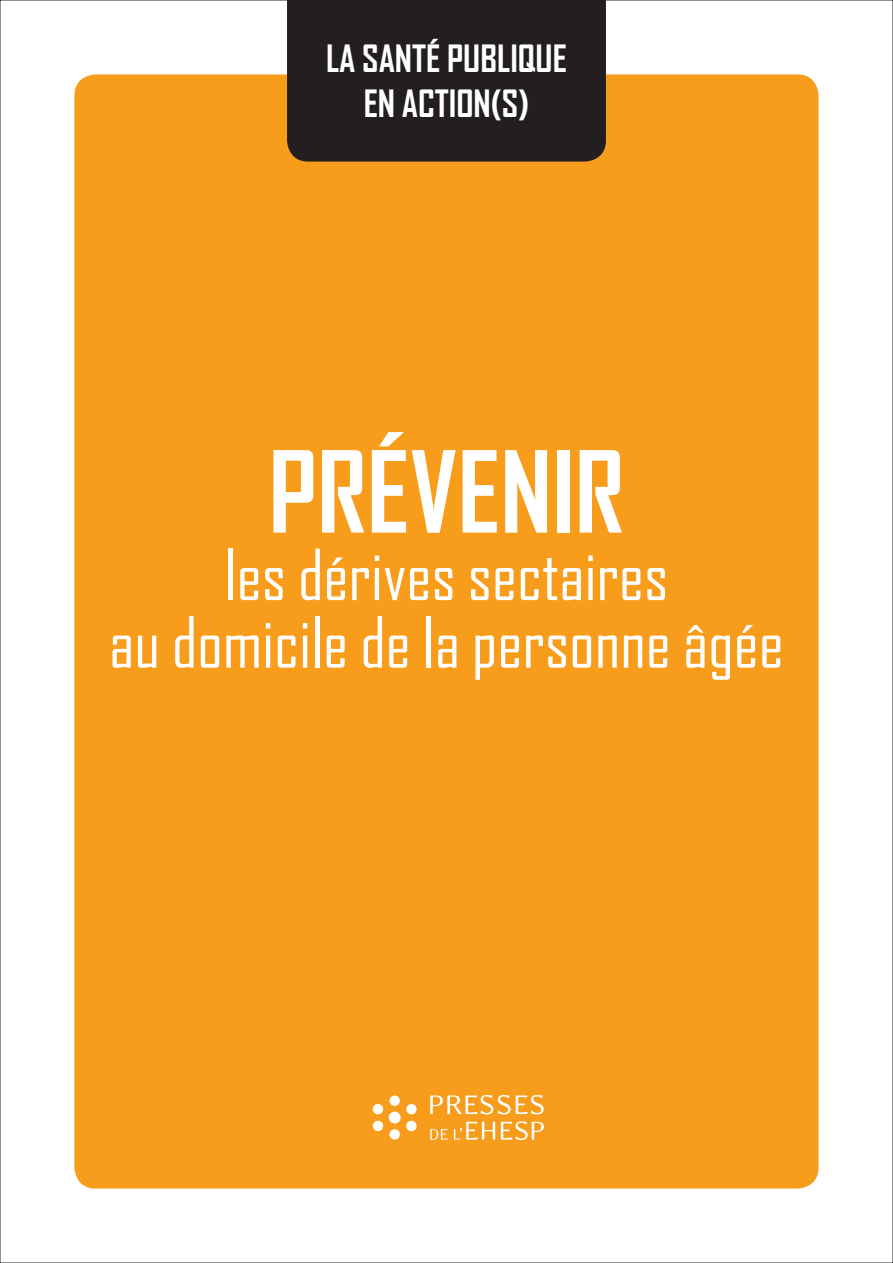
<style>
.page{position:relative;width:893px;height:1263px;background:#fff}
.page>*{position:absolute;margin:0;border:0;box-sizing:border-box;transform-origin:0 0}
.t1{font:700 108px "Agency FB";color:#fff}
.t2{font:67.5px/67.5px "Agency FB";color:#fff;text-align:center}
.t3{font:700 36px/44.2px "Agency FB";color:#fff;text-align:center}
</style>
<div class="page">
<div style="left:74px;top:74px;width:745px;height:1114px;background:#f89c1c;border-radius:21px"></div>
<div style="left:287px;top:2px;width:319px;height:160px;background:#231f20"></div>
<div style="left:389px;top:1095px;width:11px;height:11px;background:#fff;border-radius:50%"></div>
<svg style="left:373px;top:1103px;width:44px;height:36px"></svg>
<svg style="left:430px;top:1129px;width:18px;height:11px"></svg>
<svg style="left:454px;top:1122px;width:41px;height:17px"></svg>
<svg style="left:501px;top:1121px;width:43px;height:19px"></svg>
<svg style="left:430px;top:1095px;width:80px;height:19px"></svg>
<svg style="left:516px;top:1095px;width:28px;height:19px"></svg>
<p class="t3" style="left:326px;top:36px;width:242px">LA SANTÉ PUBLIQUE<br>EN ACTION(S)</p>
<h1 class="t1" style="left:268px;top:425px;width:357px">PRÉVENIR</h1>
<p class="t2" style="left:109px;top:540px;width:676px">les dérives sectaires<br>au domicile de la personne âgée</p>
</div>
